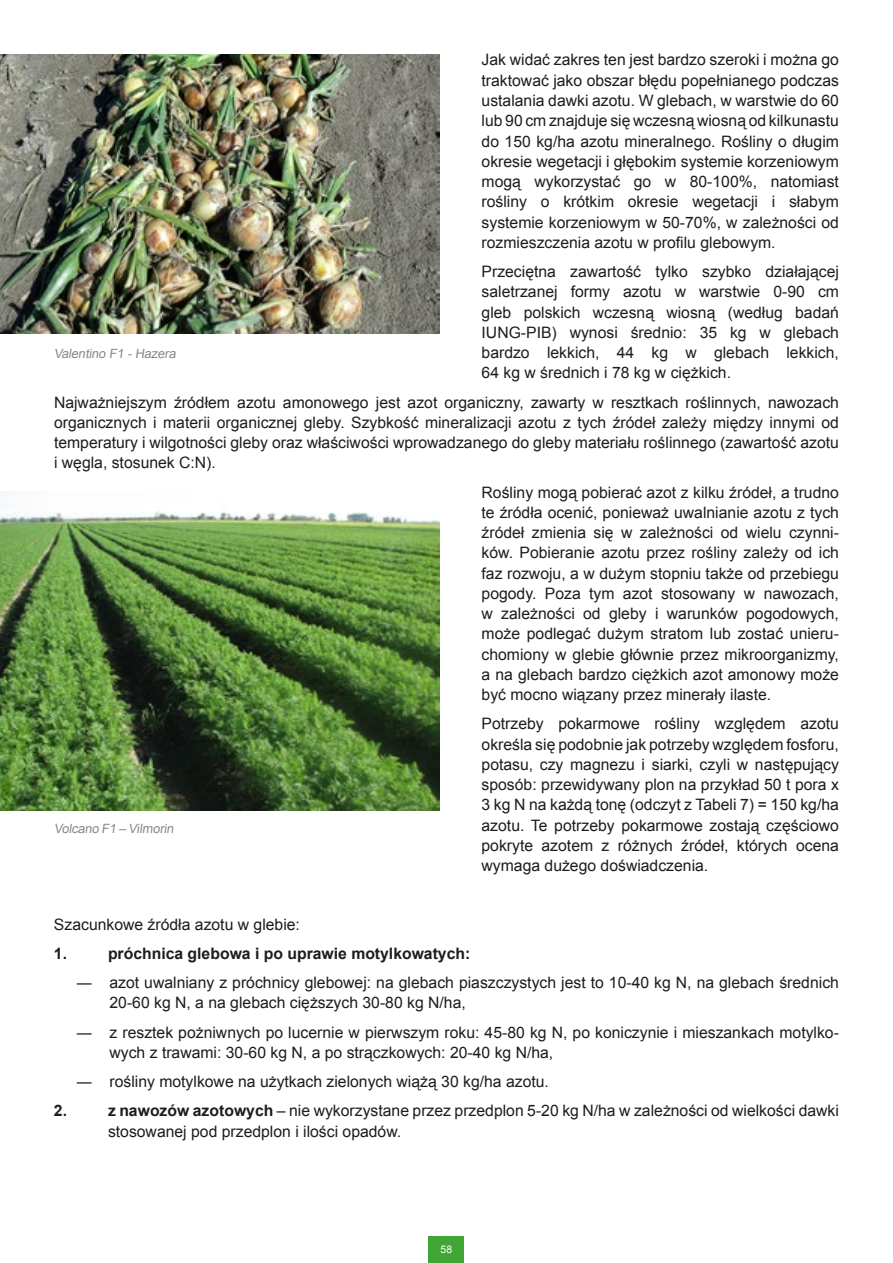
<style>
.page{position:relative;width:893px;height:1263px;background:#fff}
.page>*{position:absolute;margin:0;border:0;box-sizing:border-box;transform-origin:0 0}
.t1{font:15.75px/20.2px "Arial";color:#1d1d1b;text-align:justify}
.t2{font:700 15.75px "Arial";color:#1d1d1b}
.t3{font:12.75px "Arial";color:#878787}
.t4{font:10.5px "Arial";color:#fff}
.s1{font-weight:700}
</style>
<div class="page">
<div style="left:429px;top:1236px;width:35px;height:27px;background:#3fa535"></div>
<img style="left:0;top:54px;width:439px;height:280px">
<img style="left:0;top:491px;width:439px;height:319px">
<p class="t1" style="left:482px;top:50px;width:359px">Jak widać zakres ten jest bardzo szeroki i można go traktować jako obszar błędu popełnianego podczas ustalania dawki azotu. W glebach, w warstwie do 60 lub 90 cm znajduje się wczesną wiosną od kilkunastu do 150 kg/ha azotu mineralnego. Rośliny o długim okresie wegetacji i głębokim systemie korzeniowym mogą wykorzystać go w 80-100%, natomiast rośliny o krótkim okresie wegetacji i słabym systemie korzeniowym w 50-70%, w zależności od rozmieszczenia azotu w profilu glebowym.</p>
<p class="t1" style="left:482px;top:262px;width:359px">Przeciętna zawartość tylko szybko działającej saletrzanej formy azotu w warstwie 0-90 cm gleb polskich wczesną wiosną (według badań IUNG-PIB) wynosi średnio: 35 kg w glebach bardzo lekkich, 44 kg w glebach lekkich, 64 kg w średnich i 78 kg w ciężkich.</p>
<p class="t1" style="left:54px;top:392px;width:786px">Najważniejszym źródłem azotu amonowego jest azot organiczny, zawarty w resztkach roślinnych, nawozach organicznych i materii organicznej gleby. Szybkość mineralizacji azotu z tych źródeł zależy między innymi od temperatury i wilgotności gleby oraz właściwości wprowadzanego do gleby materiału roślinnego (zawartość azotu i węgla, stosunek C:N).</p>
<p class="t1" style="left:482px;top:482px;width:359px">Rośliny mogą pobierać azot z kilku źródeł, a trudno te źródła ocenić, ponieważ uwalnianie azotu z tych źródeł zmienia się w zależności od wielu czynni&shy;ków. Pobieranie azotu przez rośliny zależy od ich faz rozwoju, a w dużym stopniu także od przebiegu pogody. Poza tym azot stosowany w nawozach, w zależności od gleby i warunków pogodowych, może podlegać dużym stratom lub zostać unieru&shy;chomiony w glebie głównie przez mikroorganizmy, a na glebach bardzo ciężkich azot amonowy może być mocno wiązany przez minerały ilaste.</p>
<p class="t1" style="left:482px;top:714px;width:359px">Potrzeby pokarmowe rośliny względem azotu określa się podobnie jak potrzeby względem fosforu, potasu, czy magnezu i siarki, czyli w następujący sposób: przewidywany plon na przykład 50 t pora x 3 kg N na każdą tonę (odczyt z Tabeli 7) = 150 kg/ha azotu. Te potrzeby pokarmowe zostają częściowo pokryte azotem z różnych źródeł, których ocena wymaga dużego doświadczenia.</p>
<p class="t3" style="left:54px;top:345px;width:126px">Valentino F1 - Hazera</p>
<p class="t3" style="left:54px;top:821px;width:124px">Volcano F1 – Vilmorin</p>
<p class="t1" style="left:54px;top:914px;width:247px">Szacunkowe źródła azotu w glebie:</p>
<p class="t2" style="left:54px;top:943px;width:15px">1.</p>
<p class="t2" style="left:108px;top:943px;width:364px">próchnica glebowa i po uprawie motylkowatych:</p>
<p class="t1" style="left:109px;top:973px;width:731px;text-indent:-33px">― azot uwalniany z próchnicy glebowej: na glebach piaszczystych jest to 10-40 kg N, na glebach średnich<br>20-60 kg N, a na glebach cięższych 30-80 kg N/ha,</p>
<p class="t1" style="left:109px;top:1022px;width:731px;text-indent:-33px">― z resztek pożniwnych po lucernie w pierwszym roku: 45-80 kg N, po koniczynie i mieszankach motylko&shy;wych z trawami: 30-60 kg N, a po strączkowych: 20-40 kg N/ha,</p>
<p class="t1" style="left:76px;top:1072px;width:474px">― rośliny motylkowe na użytkach zielonych wiążą 30 kg/ha azotu.</p>
<p class="t2" style="left:54px;top:1100px;width:15px">2.</p>
<p class="t1" style="left:108px;top:1101px;width:732px"><span class="s1">z nawozów azotowych</span> – nie wykorzystane przez przedplon 5-20 kg N/ha w zależności od wielkości dawki stosowanej pod przedplon i ilości opadów.</p>
<p class="t4" style="left:441px;top:1242px;width:13px">58</p>
</div>
